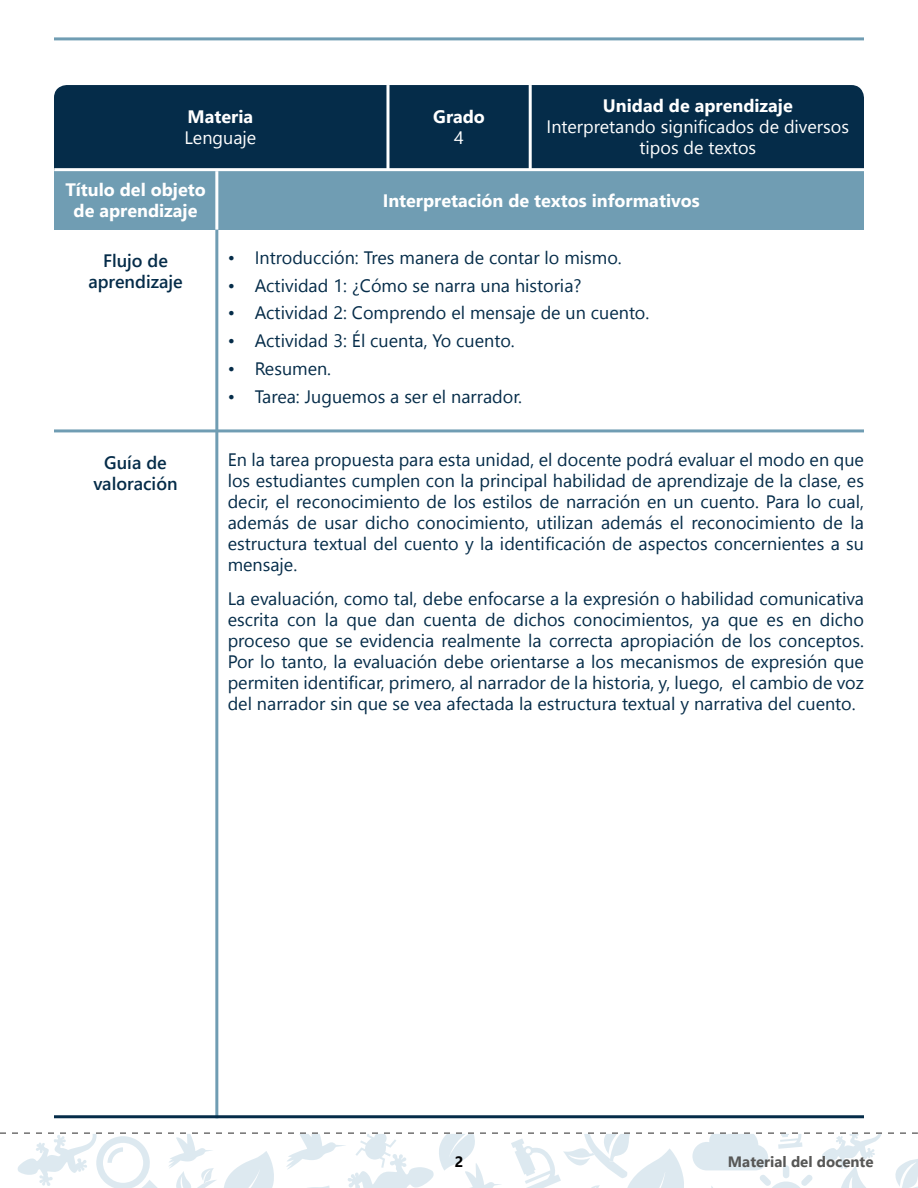
<style>
.page{position:relative;width:918px;height:1188px;background:#fff}
.page>*{position:absolute;margin:0;border:0;box-sizing:border-box;transform-origin:0 0}
.t1{font:18px/21px "Segoe UI";color:#052c49;text-align:justify}
.t2{font:700 18px/21px "Segoe UI";color:#fff;text-align:center}
.t3{font:18px/21px "Segoe UI";color:#fff;text-align:center}
.t4{font:600 18px/21px "Segoe UI";color:#052c49;text-align:center}
.t5{font:700 15px "Segoe UI";color:#575756}
.t6{font:700 15px "Segoe UI";color:#000}
</style>
<div class="page">
<svg style="left:0;top:1132px;width:918px;height:56px"></svg>
<div style="left:54px;top:85px;width:810px;height:97px;background:#052c49;border-radius:13px"></div>
<div style="left:54px;top:170px;width:810px;height:60px;background:#709db3"></div>
<hr style="left:54px;top:168px;width:810px;height:3px;background:#fff">
<hr style="left:215px;top:187px;width:3px;height:931px;background:#709db3">
<hr style="left:54px;top:1115px;width:810px;height:3px;background:#052c49">
<hr style="left:215px;top:171px;width:3px;height:59px;background:#fff">
<hr style="left:529px;top:85px;width:3px;height:85px;background:#fff">
<hr style="left:386px;top:85px;width:3px;height:85px;background:#fff">
<hr style="left:54px;top:37px;width:810px;height:3px;background:#709db3">
<hr style="left:54px;top:429px;width:810px;height:3px;background:#709db3">
<p class="t2" style="left:603px;top:95px;width:191px">Unidad de aprendizaje</p>
<p class="t3" style="left:547px;top:116px;width:304px">Interpretando significados de diversos tipos de textos</p>
<p class="t2" style="left:433px;top:106px;width:53px">Grado</p>
<p class="t3" style="left:454px;top:126px;width:11px">4</p>
<p class="t2" style="left:188px;top:106px;width:67px">Materia</p>
<p class="t3" style="left:184px;top:126px;width:73px">Lenguaje</p>
<p class="t2" style="left:65px;top:179px;width:142px">Título del objeto de aprendizaje</p>
<p class="t2" style="left:383px;top:190px;width:318px">Interpretación de textos informativos</p>
<p class="t4" style="left:88px;top:249px;width:96px">Flujo de aprendizaje</p>
<p class="t4" style="left:93px;top:452px;width:86px">Guía de valoración</p>
<p class="t1" style="left:228px;top:247px;width:396px">• Introducción: Tres manera de contar lo mismo.</p>
<p class="t1" style="left:228px;top:274px;width:355px">• Actividad 1: ¿Cómo se narra una historia?</p>
<p class="t1" style="left:228px;top:302px;width:423px">• Actividad 2: Comprendo el mensaje de un cuento.</p>
<p class="t1" style="left:228px;top:330px;width:289px">• Actividad 3: Él cuenta, Yo cuento.</p>
<p class="t1" style="left:228px;top:358px;width:105px">• Resumen.</p>
<p class="t1" style="left:228px;top:385px;width:296px">• Tarea: Juguemos a ser el narrador.</p>
<p class="t1" style="left:228px;top:449px;width:638px">En la tarea propuesta para esta unidad, el docente podrá evaluar el modo en que los estudiantes cumplen con la principal habilidad de aprendizaje de la clase, es decir, el reconocimiento de los estilos de narración en un cuento. Para lo cual, además de usar dicho conocimiento, utilizan además el reconocimiento de la estructura textual del cuento y la identificación de aspectos concernientes a su mensaje.</p>
<p class="t1" style="left:228px;top:587px;width:638px">La evaluación, como tal, debe enfocarse a la expresión o habilidad comunicativa escrita con la que dan cuenta de dichos conocimientos, ya que es en dicho proceso que se evidencia realmente la correcta apropiación de los conceptos.<br>Por lo tanto, la evaluación debe orientarse a los mecanismos de expresión que permiten identificar, primero, al narrador de la historia, y, luego, el cambio de voz del narrador sin que se vea afectada la estructura textual y narrativa del cuento.</p>
<p class="t6" style="left:455px;top:1150px;width:10px">2</p>
<p class="t5" style="left:728px;top:1149px;width:147px">Material del docente</p>
</div>
